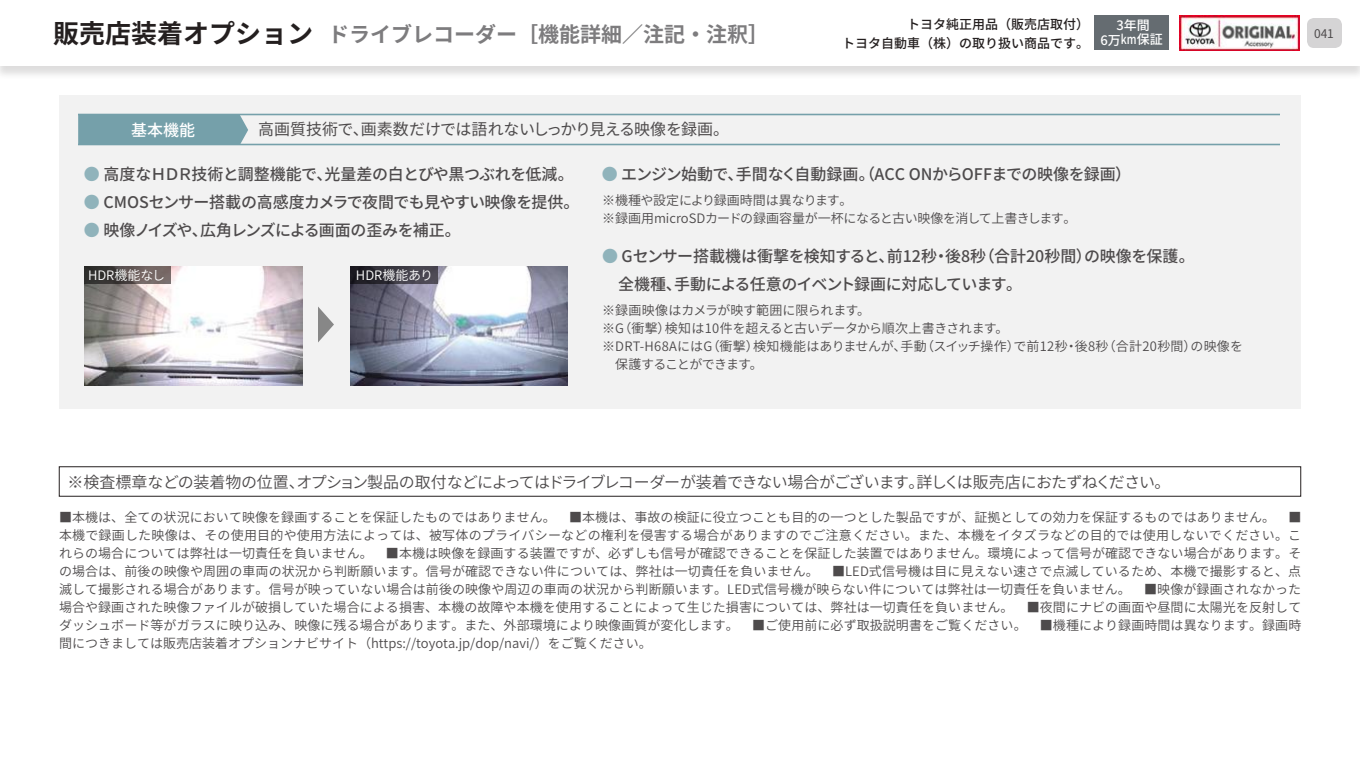
<style>
.page{position:relative;width:1360px;height:765px;background:#fff}
.page>*{position:absolute;margin:0;border:0;box-sizing:border-box;transform-origin:0 0}
.t1{font:700 21px "Noto Sans CJ Kjp";color:#7d7c7e}
.t2{font:500 16px/28px "Noto Sans CJ Kjp";letter-spacing:-.02em;color:#4e4b4c}
.t3{font:600 16px "Noto Sans CJ Kjp";letter-spacing:-.04em;color:#4e4b4c}
.t4{font:16px "Noto Sans CJ Kjp";letter-spacing:-.01em;color:#4e4b4c}
.t5{font:500 16px "Noto Sans CJ Kjp";letter-spacing:-.06em;color:#4e4b4c}
.t6{font:500 16px "Noto Sans CJ Kjp";color:#fff}
.t7{font:600 13px/18px "Noto Sans CJ Kjp";color:#4e4b4c}
.t8{font:500 13px "Noto Sans CJ Kjp";color:#241f1f}
.t9{font:600 13px "Noto Sans CJ Kjp";color:#fff}
.t10{font:500 13px/14.1px "Noto Sans CJ Kjp";color:#fff;text-align:center}
.t11{font:12px "Noto Sans CJ Kjp";color:#4e4b4c}
.s1{font-size:26px;color:#241f1f}
.s2{color:#90b3bb}
</style>
<div class="page">
<div style="left:59px;top:95px;width:1242px;height:314px;background:#f2f2f2"></div>
<div style="left:78px;top:115px;width:170px;height:29px;background:#75a0aa"></div>
<hr style="left:78px;top:144px;width:1202px;height:1px;background:#75a0aa">
<hr style="left:78px;top:114px;width:1202px;height:1px;background:#75a0aa">
<div style="left:59px;top:466px;width:1242px;height:30px;border:1px solid #241f1f"></div>
<svg style="left:318px;top:306px;width:16px;height:36px"></svg>
<img style="left:84px;top:266px;width:218px;height:120px">
<img style="left:350px;top:266px;width:218px;height:120px">
<svg style="left:84px;top:266px;width:87px;height:18px;background:#544c4a"></svg>
<div style="left:350px;top:266px;width:88px;height:18px;background:linear-gradient(to right,#17151c,#55525d)"></div>
<div style="left:0;top:0;width:1360px;height:80px;background:#241f1f;opacity:.15"></div>
<div style="left:0;top:0;width:1360px;height:66px;background:#fff"></div>
<div style="left:1307px;top:18px;width:35px;height:30px;background:#d5d4d5;border-radius:7px"></div>
<div style="left:1094px;top:15px;width:75px;height:35px;background:#656c71"></div>
<img style="left:1179px;top:16px;width:121px;height:34px">
<h1 class="t1" style="left:53px;top:23px;width:717px"><span class="s1">販売店装着オプション</span> ドライブレコーダー［機能詳細／注記・注釈］</h1>
<p class="t8" style="left:907px;top:17px;width:183px">トヨタ純正用品（販売店取付）</p>
<p class="t8" style="left:842px;top:36px;width:248px">トヨタ自動車（株）の取り扱い商品です。</p>
<p class="t10" style="left:1101px;top:19px;width:64px">3年間<br>6万km保証</p>
<p class="t6" style="left:131px;top:121px;width:65px">基本機能</p>
<p class="t4" style="left:258px;top:120px;width:473px">高画質技術で、画素数だけでは語れないしっかり見える映像を録画。</p>
<p class="t2" style="left:84px;top:160px;width:491px"><span class="s2">●</span> 高度なＨＤＲ技術と調整機能で、光量差の白とびや黒つぶれを低減。</p>
<p class="t2" style="left:84px;top:188px;width:497px"><span class="s2">●</span> CMOSセンサー搭載の高感度カメラで夜間でも見やすい映像を提供。</p>
<p class="t5" style="left:84px;top:221px;width:378px"><span class="s2">●</span> 映像ノイズや、広角レンズによる画面の歪みを補正。</p>
<p class="t2" style="left:602px;top:160px;width:531px"><span class="s2">●</span> エンジン始動で、手間なく自動録画。（ACC ONからOFFまでの映像を録画）</p>
<p class="t7" style="left:602px;top:191px;width:476px">※機種や設定により録画時間は異なります。<br>※録画用microSDカードの録画容量が一杯になると古い映像を消して上書きします。</p>
<p class="t2" style="left:602px;top:242px;width:594px"><span class="s2">●</span> Gセンサー搭載機は衝撃を検知すると、前12秒・後8秒（合計20秒間）の映像を保護。　全機種、手動による任意のイベント録画に対応しています。</p>
<p class="t7" style="left:602px;top:301px;width:643px">※録画映像はカメラが映す範囲に限られます。<br>※G（衝撃）検知は10件を超えると古いデータから順次上書きされます。<br>※DRT-H68AにはG（衝撃）検知機能はありませんが、手動（スイッチ操作）で前12秒・後8秒（合計20秒間）の映像を　保護することができます。</p>
<p class="t9" style="left:88px;top:268px;width:79px">HDR機能なし</p>
<p class="t9" style="left:356px;top:268px;width:79px">HDR機能あり</p>
<p class="t11" style="left:1314px;top:26px;width:21px">041</p>
<p class="t3" style="left:68px;top:473px;width:1105px">※検査標章などの装着物の位置、オプション製品の取付などによってはドライブレコーダーが装着できない場合がございます。詳しくは販売店におたずねください。</p>
<p class="t7" style="left:59px;top:508px;width:1244px;text-align:justify">■本機は、全ての状況において映像を録画することを保証したものではありません。　■本機は、事故の検証に役立つことも目的の一つとした製品ですが、証拠としての効力を保証するものではありません。　■本機で録画した映像は、その使用目的や使用方法によっては、被写体のプライバシーなどの権利を侵害する場合がありますのでご注意ください。また、本機をイタズラなどの目的では使用しないでください。これらの場合については弊社は一切責任を負いません。　■本機は映像を録画する装置ですが、必ずしも信号が確認できることを保証した装置ではありません。環境によって信号が確認できない場合があります。その場合は、前後の映像や周囲の車両の状況から判断願います。信号が確認できない件については、弊社は一切責任を負いません。　■LED式信号機は目に見えない速さで点滅しているため、本機で撮影すると、点滅して撮影される場合があります。信号が映っていない場合は前後の映像や周辺の車両の状況から判断願います。LED式信号機が映らない件については弊社は一切責任を負いません。　■映像が録画されなかった場合や録画された映像ファイルが破損していた場合による損害、本機の故障や本機を使用することによって生じた損害については、弊社は一切責任を負いません。　■夜間にナビの画面や昼間に太陽光を反射してダッシュボード等がガラスに映り込み、映像に残る場合があります。また、外部環境により映像画質が変化します。　■ご使用前に必ず取扱説明書をご覧ください。　■機種により録画時間は異なります。録画時間につきましては販売店装着オプションナビサイト（https://toyota.jp/dop/navi/）をご覧ください。</p>
</div>
